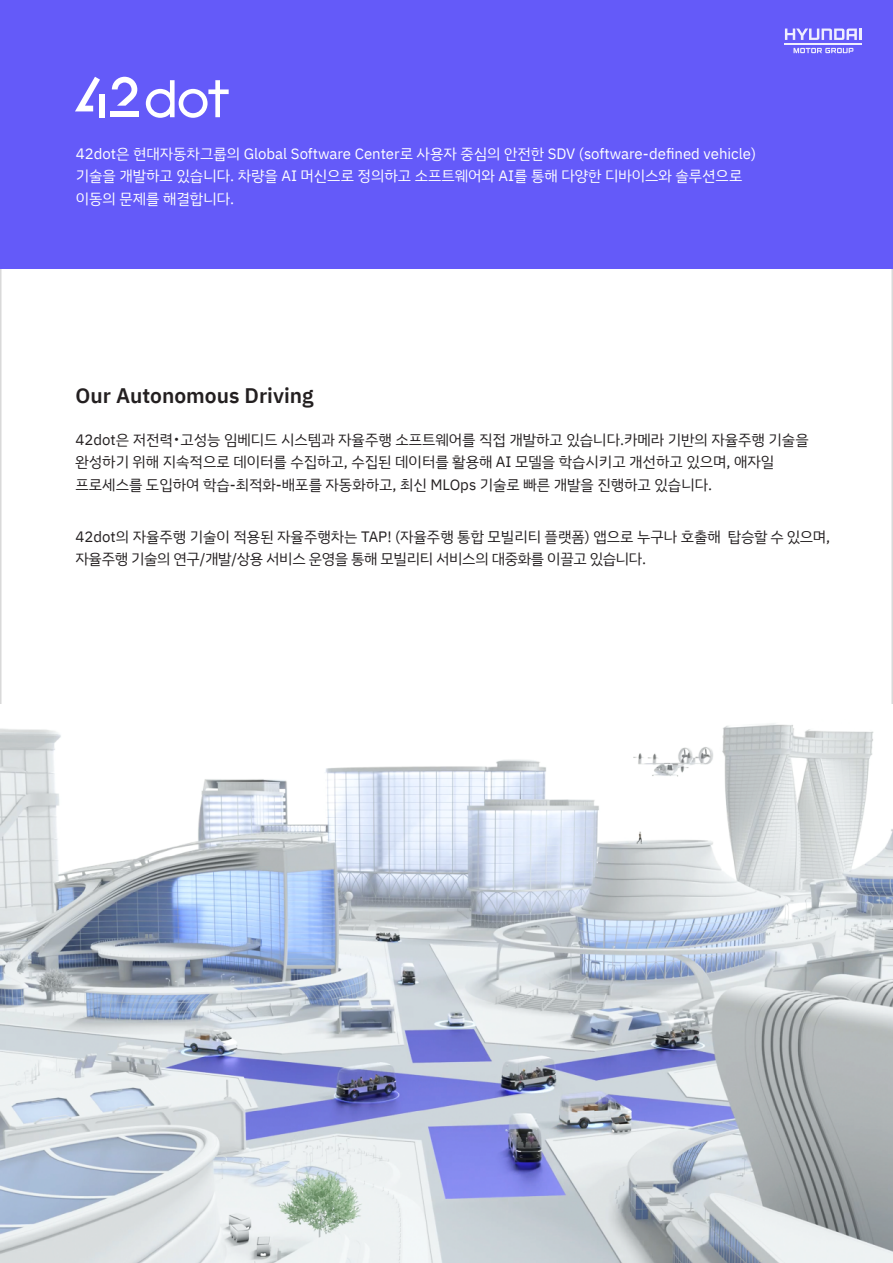
<style>
.page{position:relative;width:893px;height:1263px;background:#fff}
.page>*{position:absolute;margin:0;border:0;box-sizing:border-box;transform-origin:0 0}
.t1{font:600 21px "IBM Plex Sans KR";color:#231f20}
.t2{font:15px/22.5px "IBM Plex Sans KR";color:#231f20}
.t3{font:15px/22.5px "IBM Plex Sans KR";color:#fff}
.s1{font-family:"Koz Go Pr 6 N"}
</style>
<div class="page">
<div style="left:0;top:0;width:893px;height:268px;background:#645af9"></div>
<div style="left:99px;top:94px;width:6px;height:23px;background:#fff"></div>
<svg style="left:75px;top:77px;width:25px;height:34px"></svg>
<div style="left:111px;top:111px;width:28px;height:6px;background:#fff"></div>
<svg style="left:112px;top:77px;width:25px;height:29px"></svg>
<svg style="left:146px;top:80px;width:83px;height:38px"></svg>
<img style="left:0;top:723px;width:893px;height:540px">
<svg style="left:785px;top:29px;width:77px;height:11px"></svg>
<hr style="left:785px;top:43px;width:77px;height:2px;background:#fff">
<svg style="left:793px;top:48px;width:60px;height:5px"></svg>
<p class="t3" style="left:76px;top:142px;width:682px">42dot은 현대자동차그룹의 Global Software Center로 사용자 중심의 안전한 SDV (software-defined vehicle) 기술을 개발하고 있습니다. 차량을 AI 머신으로 정의하고 소프트웨어와 AI를 통해 다양한 디바이스와 솔루션으로 이동의 문제를 해결합니다.</p>
<h1 class="t1" style="left:76px;top:384px;width:240px">Our Autonomous Driving</h1>
<p class="t2" style="left:76px;top:428px;width:735px">42dot은 저전력<span class="s1">・</span>고성능 임베디드 시스템과 자율주행 소프트웨어를 직접 개발하고 있습니다.카메라 기반의 자율주행 기술을 완성하기 위해 지속적으로 데이터를 수집하고, 수집된 데이터를 활용해 AI 모델을 학습시키고 개선하고 있으며, 애자일 프로세스를 도입하여 학습-최적화-배포를 자동화하고, 최신 MLOps 기술로 빠른 개발을 진행하고 있습니다.</p>
<p class="t2" style="left:76px;top:525px;width:756px">42dot의 자율주행 기술이 적용된 자율주행차는 TAP! (자율주행 통합 모빌리티 플랫폼) 앱으로 누구나 호출해 탑승할 수 있으며, 자율주행 기술의 연구/개발/상용 서비스 운영을 통해 모빌리티 서비스의 대중화를 이끌고 있습니다.</p>
</div>
